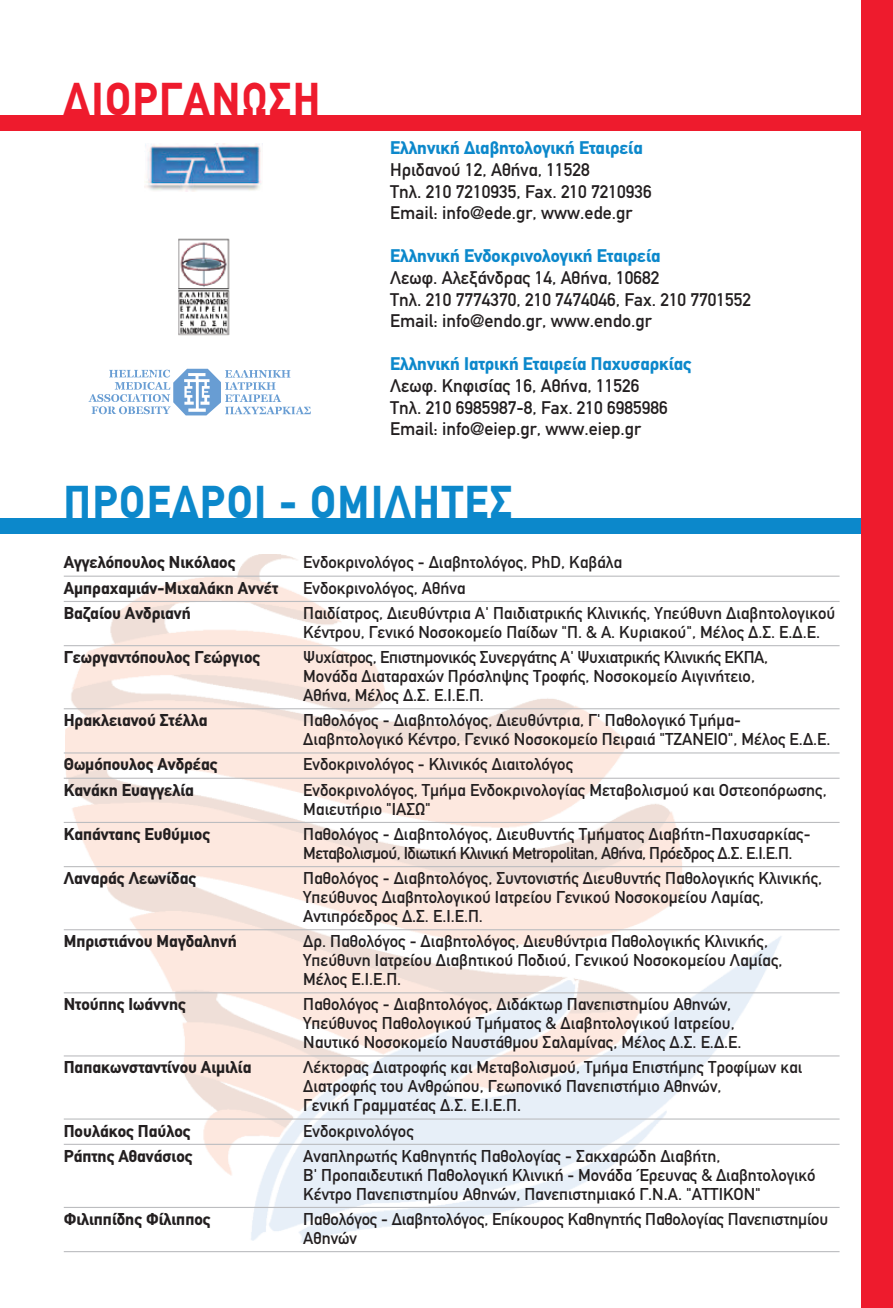
<style>
.page{position:relative;width:893px;height:1308px;background:#fff}
.page>*{position:absolute;margin:0;border:0;box-sizing:border-box;transform-origin:0 0}
.t1{font:700 45.23px "CF Din";letter-spacing:.05em;color:#0c88cb;scale:.92 1}
.t2{font:700 45.23px "CF Din";letter-spacing:.05em;color:#ee1b2d;scale:.92 1}
.t3{font:18px/21.6px "CF Din";color:#231f20}
.t4{font:700 18px "CF Din";color:#0c88cb}
.t5{font:16.88px/18.9px "CF Din";color:#231f20}
.t6{font:700 16.88px "CF Din";color:#231f20}
</style>
<div class="page">
<img style="left:65px;top:554px;width:723px;height:688px">
<hr style="left:64px;top:575px;width:776px;height:2px;background:#bcbdc0">
<hr style="left:64px;top:601px;width:776px;height:1px;background:#bcbdc0">
<hr style="left:64px;top:645px;width:776px;height:1px;background:#bcbdc0">
<hr style="left:64px;top:708px;width:776px;height:1px;background:#bcbdc0">
<hr style="left:64px;top:752px;width:776px;height:1px;background:#bcbdc0">
<hr style="left:64px;top:777px;width:776px;height:2px;background:#bcbdc0">
<hr style="left:64px;top:822px;width:776px;height:1px;background:#bcbdc0">
<hr style="left:64px;top:866px;width:776px;height:1px;background:#bcbdc0">
<hr style="left:64px;top:929px;width:776px;height:1px;background:#bcbdc0">
<hr style="left:64px;top:992px;width:776px;height:1px;background:#bcbdc0">
<hr style="left:64px;top:1055px;width:776px;height:1px;background:#bcbdc0">
<hr style="left:64px;top:1118px;width:776px;height:1px;background:#bcbdc0">
<hr style="left:64px;top:1143px;width:776px;height:1px;background:#bcbdc0">
<hr style="left:64px;top:1206px;width:776px;height:2px;background:#bcbdc0">
<hr style="left:64px;top:1251px;width:776px;height:1px;background:#bcbdc0">
<div style="left:0;top:115px;width:893px;height:16px;background:#ee1b2d"></div>
<div style="left:0;top:518px;width:893px;height:15px;background:#0c88cb"></div>
<img style="left:144px;top:144px;width:117px;height:47px">
<img style="left:178px;top:238px;width:52px;height:98px">
<svg style="left:88px;top:369px;width:223px;height:46px"></svg>
<div style="left:861px;top:0;width:32px;height:1307px;background:#ee1b2d"></div>
<h1 class="t2" style="left:64px;top:75px;width:280px">∆ΙΟΡΓΑΝΩΣΗ</h1>
<p class="t4" style="left:390px;top:138px;width:254px">Ελληνική ∆ιαβητολογική Εταιρεία</p>
<p class="t3" style="left:390px;top:159px;width:263px">Ηριδανού 12, Αθήνα, 11528<br>Τηλ. 210 7210935, Fax. 210 7210936<br>Email: info@ede.gr, www.ede.gr</p>
<p class="t4" style="left:390px;top:246px;width:272px">Ελληνική Ενδοκρινολογική Εταιρεία</p>
<p class="t3" style="left:390px;top:267px;width:362px">Λεωφ. Αλεξάνδρας 14, Αθήνα, 10682<br>Τηλ. 210 7774370, 210 7474046, Fax. 210 7701552<br>Email: info@endo.gr, www.endo.gr</p>
<p class="t4" style="left:390px;top:354px;width:303px">Ελληνική Ιατρική Εταιρεία Παχυσαρκίας</p>
<p class="t3" style="left:390px;top:375px;width:279px">Λεωφ. Κηφισίας 16, Αθήνα, 11526<br>Τηλ. 210 6985987-8, Fax. 210 6985986<br>Email: info@eiep.gr, www.eiep.gr</p>
<h1 class="t1" style="left:64px;top:477px;width:489px">ΠΡΟΕ∆ΡΟΙ - ΟΜΙΛΗΤΕΣ</h1>
<p class="t6" style="left:64px;top:553px;width:173px">Αγγελόπουλος Νικόλαος</p>
<p class="t5" style="left:303px;top:553px;width:320px">Ενδοκρινολόγος - ∆ιαβητολόγος, PhD, Καβάλα</p>
<p class="t6" style="left:64px;top:578px;width:216px">Αµπραχαµιάν-Μιχαλάκη Αννέτ</p>
<p class="t5" style="left:303px;top:578px;width:164px">Ενδοκρινολόγος, Αθήνα</p>
<p class="t6" style="left:64px;top:604px;width:129px">Βαζαίου Ανδριανή</p>
<p class="t5" style="left:303px;top:604px;width:534px">Παιδίατρος, ∆ιευθύντρια Α' Παιδιατρικής Κλινικής, Υπεύθυνη ∆ιαβητολογικού<br>Κέντρου, Γενικό Νοσοκοµείο Παίδων "Π. &amp; Α. Κυριακού", Μέλος ∆.Σ. Ε.∆.Ε.</p>
<p class="t6" style="left:64px;top:648px;width:198px">Γεωργαντόπουλος Γεώργιος</p>
<p class="t5" style="left:303px;top:648px;width:466px">Ψυχίατρος, Επιστηµονικός Συνεργάτης Α' Ψυχιατρικής Κλινικής ΕΚΠΑ,<br>Μονάδα ∆ιαταραχών Πρόσληψης Τροφής, Νοσοκοµείο Αιγινήτειο,<br>Αθήνα, Μέλος ∆.Σ. Ε.Ι.Ε.Π.</p>
<p class="t6" style="left:64px;top:711px;width:145px">Ηρακλειανού Στέλλα</p>
<p class="t5" style="left:303px;top:711px;width:529px">Παθολόγος - ∆ιαβητολόγος, ∆ιευθύντρια, Γ' Παθολογικό Τµήµα-∆ιαβητολογικό Κέντρο, Γενικό Νοσοκοµείο Πειραιά "ΤΖΑΝΕΙΟ", Μέλος Ε.∆.Ε.</p>
<p class="t6" style="left:64px;top:755px;width:156px">Θωµόπουλος Ανδρέας</p>
<p class="t5" style="left:303px;top:755px;width:271px">Ενδοκρινολόγος - Κλινικός ∆ιαιτολόγος</p>
<p class="t6" style="left:64px;top:780px;width:132px">Κανάκη Ευαγγελία</p>
<p class="t5" style="left:303px;top:780px;width:525px">Ενδοκρινολόγος, Τµήµα Ενδοκρινολογίας Μεταβολισµού και Οστεοπόρωσης,<br>Μαιευτήριο "ΙΑΣΩ"</p>
<p class="t6" style="left:64px;top:825px;width:148px">Καπάνταης Ευθύµιος</p>
<p class="t5" style="left:303px;top:825px;width:509px">Παθολόγος - ∆ιαβητολόγος, ∆ιευθυντής Τµήµατος ∆ιαβήτη-Παχυσαρκίας-<br>Μεταβολισµού, Ιδιωτική Κλινική Metropolitan, Αθήνα, Πρόεδρος ∆.Σ. Ε.Ι.Ε.Π.</p>
<p class="t6" style="left:64px;top:869px;width:134px">Λαναράς Λεωνίδας</p>
<p class="t5" style="left:303px;top:869px;width:520px">Παθολόγος - ∆ιαβητολόγος, Συντονιστής ∆ιευθυντής Παθολογικής Κλινικής,<br>Υπεύθυνος ∆ιαβητολογικού Ιατρείου Γενικού Νοσοκοµείου Λαµίας,<br>Αντιπρόεδρος ∆.Σ. Ε.Ι.Ε.Π.</p>
<p class="t6" style="left:64px;top:932px;width:175px">Μπριστιάνου Μαγδαληνή</p>
<p class="t5" style="left:303px;top:932px;width:481px">∆ρ. Παθολόγος - ∆ιαβητολόγος, ∆ιευθύντρια Παθολογικής Κλινικής,<br>Υπεύθυνη Ιατρείου ∆ιαβητικού Ποδιού, Γενικού Νοσοκοµείου Λαµίας,<br>Μέλος Ε.Ι.Ε.Π.</p>
<p class="t6" style="left:64px;top:995px;width:124px">Ντούπης Ιωάννης</p>
<p class="t5" style="left:303px;top:995px;width:440px">Παθολόγος - ∆ιαβητολόγος, ∆ιδάκτωρ Πανεπιστηµίου Αθηνών,<br>Υπεύθυνος Παθολογικού Τµήµατος &amp; ∆ιαβητολογικού Ιατρείου,<br>Ναυτικό Νοσοκοµείο Ναυστάθµου Σαλαµίνας, Μέλος ∆.Σ. Ε.∆.Ε.</p>
<p class="t6" style="left:64px;top:1058px;width:189px">Παπακωνσταντίνου Αιµιλία</p>
<p class="t5" style="left:303px;top:1058px;width:500px">Λέκτορας ∆ιατροφής και Μεταβολισµού, Τµήµα Επιστήµης Τροφίµων και ∆ιατροφής του Ανθρώπου, Γεωπονικό Πανεπιστήµιο Αθηνών,<br>Γενική Γραµµατέας ∆.Σ. Ε.Ι.Ε.Π.</p>
<p class="t6" style="left:64px;top:1121px;width:129px">Πουλάκος Παύλος</p>
<p class="t5" style="left:303px;top:1121px;width:112px">Ενδοκρινολόγος</p>
<p class="t6" style="left:64px;top:1146px;width:131px">Ράπτης Αθανάσιος</p>
<p class="t5" style="left:303px;top:1146px;width:514px">Αναπληρωτής Καθηγητής Παθολογίας - Σακχαρώδη ∆ιαβήτη,<br>Β' Προπαιδευτική Παθολογική Κλινική - Μονάδα Έρευνας &amp; ∆ιαβητολογικό<br>Κέντρο Πανεπιστηµίου Αθηνών, Πανεπιστηµιακό Γ.Ν.Α. "ΑΤΤΙΚΟΝ"</p>
<p class="t6" style="left:64px;top:1209px;width:149px">Φιλιππίδης Φίλιππος</p>
<p class="t5" style="left:303px;top:1209px;width:527px">Παθολόγος - ∆ιαβητολόγος, Επίκουρος Καθηγητής Παθολογίας Πανεπιστηµίου<br>Αθηνών</p>
</div>
